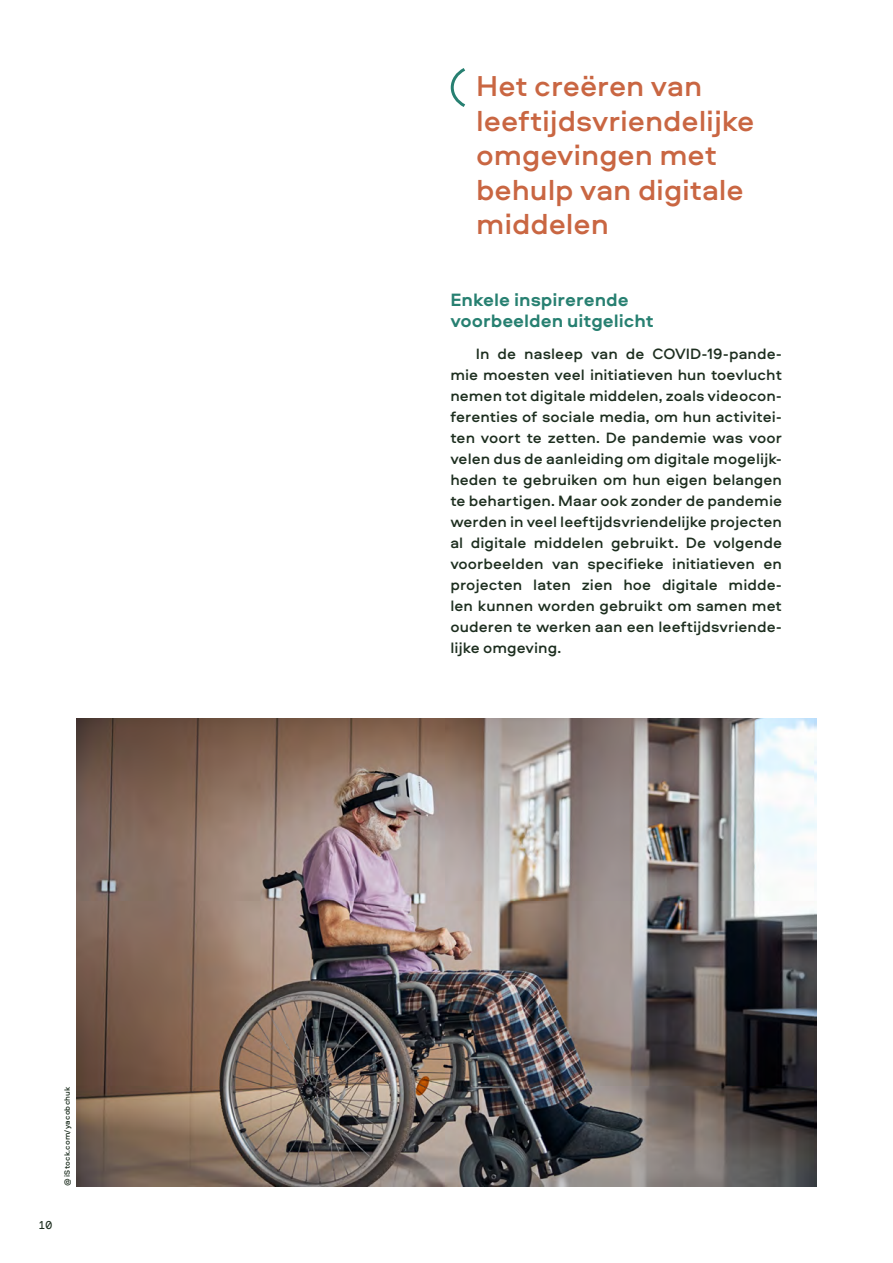
<style>
.page{position:relative;width:893px;height:1263px;background:#fff}
.page>*{position:absolute;margin:0;border:0;box-sizing:border-box;transform-origin:0 0}
.Headlines_groß{font:500 30px/34.5px "Aeroport";letter-spacing:-.005em;color:#c96642}
.Headlines_in_Infobox{font:700 18.6px/21px "Aeroport";color:#278071}
.Lauftext_mehr_silben{font:500 15.6px/21px "Aeroport";letter-spacing:.005em;color:#1d2e1f;text-align:justify}
.t1{font:12px "Aeroport Mono";color:#1d2e1f}
.Credit{font:500 7.95px "Aeroport";letter-spacing:.025em;color:#1d2e1f}
</style>
<div class="page">
<svg style="left:450px;top:68px;width:16px;height:39px"></svg>
<img style="left:77px;top:719px;width:739px;height:467px">
<p class="Credit" style="left:62px;top:1186px;width:101px;rotate:-90deg">@ iStock.com/yacobchuk</p>
<p class="t1" style="left:38px;top:1217px;width:16px">10</p>
<p class="Headlines_groß" style="left:476px;top:67px;width:280px">Het creëren van leeftijdsvriendelijke omgevingen met behulp van digitale middelen</p>
<p class="Headlines_in_Infobox" style="left:450px;top:289px;width:205px">Enkele inspirerende voorbeelden uitgelicht</p>
<p class="Lauftext_mehr_silben" style="left:450px;top:342px;width:333px;text-indent:26px">In de nasleep van de COVID-19-pande&shy;mie moesten veel initiatieven hun toevlucht nemen tot digitale middelen, zoals videocon&shy;ferenties of sociale media, om hun activitei&shy;ten voort te zetten. De pandemie was voor velen dus de aanleiding om digitale mogelijk&shy;heden te gebruiken om hun eigen belangen te behartigen. Maar ook zonder de pandemie werden in veel leeftijdsvriendelijke projecten al digitale middelen gebruikt. De volgende voorbeelden van specifieke initiatieven en projecten laten zien hoe digitale midde&shy;len kunnen worden gebruikt om samen met ouderen te werken aan een leeftijdsvriende&shy;lijke omgeving.</p>
</div>
